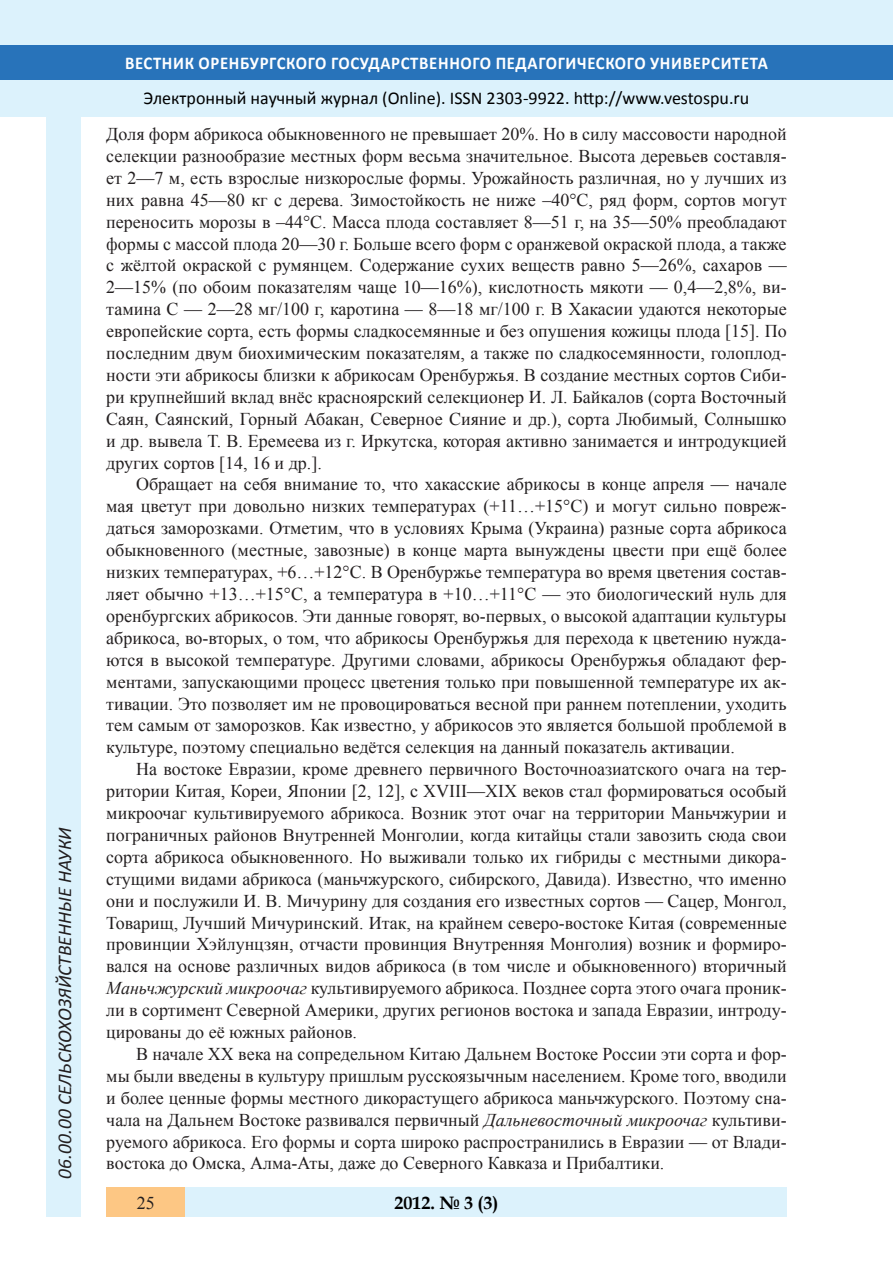
<style>
.page{position:relative;width:893px;height:1263px;background:#fff}
.page>*{position:absolute;margin:0;border:0;box-sizing:border-box;transform-origin:0 0}
.t1{font:italic 19.5px "Calibri";color:#231f20}
.Стиль2{font:18px/21.9px "Times New Roman";color:#231f20;text-align:justify}
.t2{font:18px "Calibri";color:#000}
.t3{font:700 18px "Calibri";letter-spacing:.04em;color:#fff;scale:.93 1}
.t4{font:700 18px "Book Antiqua";color:#000}
.s1{font-style:italic}
</style>
<div class="page">
<div style="left:0;top:0;width:893px;height:116px;background:#dcf2fc"></div>
<div style="left:0;top:45px;width:893px;height:34px;background:#2873ba"></div>
<div style="left:47px;top:116px;width:34px;height:1101px;background:#dcf2fc"></div>
<div style="left:106px;top:1188px;width:681px;height:29px;background:#dcf2fc"></div>
<div style="left:106px;top:1188px;width:79px;height:29px;background:#fdc784"></div>
<p class="t1" style="left:51px;top:1179px;width:353px;rotate:-90deg">06.00.00 СЕЛЬСКОХОЗЯЙСТВЕННЫЕ НАУКИ</p>
<p class="t3" style="left:125px;top:51px;width:693px">ВЕСТНИК ОРЕНБУРГСКОГО ГОСУДАРСТВЕННОГО ПЕДАГОГИЧЕСКОГО УНИВЕРСИТЕТА</p>
<p class="t2" style="left:144px;top:86px;width:607px">Электронный научный журнал (Online). ISSN 2303-9922. http://www.vestospu.ru</p>
<p class="Стиль2" style="left:106px;top:123px;width:682px">Доля форм абрикоса обыкновенного не превышает 20%. Но в силу массовости народной селекции разнообразие местных форм весьма значительное. Высота деревьев составля&shy;ет 2—7 м, есть взрослые низкорослые формы. Урожайность различная, но у лучших из них равна 45—80 кг с дерева. Зимостойкость не ниже –40°С, ряд форм, сортов могут переносить морозы в –44°С. Масса плода составляет 8—51 г, на 35—50% преобладают формы с массой плода 20—30 г. Больше всего форм с оранжевой окраской плода, а также с жёлтой окраской с румянцем. Содержание сухих веществ равно 5—26%, сахаров — 2—15% (по обоим показателям чаще 10—16%), кислотность мякоти — 0,4—2,8%, ви&shy;тамина С — 2—28 мг/100 г, каротина — 8—18 мг/100 г. В Хакасии удаются некоторые европейские сорта, есть формы сладкосемянные и без опушения кожицы плода [15]. По последним двум биохимическим показателям, а также по сладкосемянности, голоплод&shy;ности эти абрикосы близки к абрикосам Оренбуржья. В создание местных сортов Сиби&shy;ри крупнейший вклад внёс красноярский селекционер И. Л. Байкалов (сорта Восточный Саян, Саянский, Горный Абакан, Северное Сияние и др.), сорта Любимый, Солнышко и др. вывела Т. В. Еремеева из г. Иркутска, которая активно занимается и интродукцией других сортов [14, 16 и др.].</p>
<p class="Стиль2" style="left:106px;top:473px;width:682px;text-indent:30px">Обращает на себя внимание то, что хакасские абрикосы в конце апреля — начале мая цветут при довольно низких температурах (+11…+15°С) и могут сильно повреж&shy;даться заморозками. Отметим, что в условиях Крыма (Украина) разные сорта абрикоса обыкновенного (местные, завозные) в конце марта вынуждены цвести при ещё более низких температурах, +6…+12°С. В Оренбуржье температура во время цветения состав&shy;ляет обычно +13…+15°С, а температура в +10…+11°С — это биологический нуль для оренбургских абрикосов. Эти данные говорят, во-первых, о высокой адаптации культуры абрикоса, во-вторых, о том, что абрикосы Оренбуржья для перехода к цветению нужда&shy;ются в высокой температуре. Другими словами, абрикосы Оренбуржья обладают фер&shy;ментами, запускающими процесс цветения только при повышенной температуре их ак&shy;тивации. Это позволяет им не провоцироваться весной при раннем потеплении, уходить тем самым от заморозков. Как известно, у абрикосов это является большой проблемой в культуре, поэтому специально ведётся селекция на данный показатель активации.</p>
<p class="Стиль2" style="left:106px;top:758px;width:682px;text-indent:30px">На востоке Евразии, кроме древнего первичного Восточноазиатского очага на тер&shy;ритории Китая, Кореи, Японии [2, 12], с XVIII—XIX веков стал формироваться особый микроочаг культивируемого абрикоса. Возник этот очаг на территории Маньчжурии и пограничных районов Внутренней Монголии, когда китайцы стали завозить сюда свои сорта абрикоса обыкновенного. Но выживали только их гибриды с местными дикора&shy;стущими видами абрикоса (маньчжурского, сибирского, Давида). Известно, что именно они и послужили И. В. Мичурину для создания его известных сортов — Сацер, Монгол, Товарищ, Лучший Мичуринский. Итак, на крайнем северо-востоке Китая (современные провинции Хэйлунцзян, отчасти провинция Внутренняя Монголия) возник и формиро&shy;вался на основе различных видов абрикоса (в том числе и обыкновенного) вторичный <span class="s1">Маньчжурский микроочаг</span> культивируемого абрикоса. Позднее сорта этого очага проник&shy;ли в сортимент Северной Америки, других регионов востока и запада Евразии, интроду&shy;цированы до её южных районов.</p>
<p class="Стиль2" style="left:106px;top:1043px;width:682px;text-indent:30px">В начале XX века на сопредельном Китаю Дальнем Востоке России эти сорта и фор&shy;мы были введены в культуру пришлым русскоязычным населением. Кроме того, вводили и более ценные формы местного дикорастущего абрикоса маньчжурского. Поэтому сна&shy;чала на Дальнем Востоке развивался первичный <span class="s1">Дальневосточный микроочаг</span> культиви&shy;руемого абрикоса. Его формы и сорта широко распространились в Евразии — от Влади&shy;востока до Омска, Алма-Аты, даже до Северного Кавказа и Прибалтики.</p>
<p class="Стиль2" style="left:137px;top:1191px;width:19px">25</p>
<p class="t4" style="left:394px;top:1190px;width:106px">2012. № 3 (3)</p>
</div>
